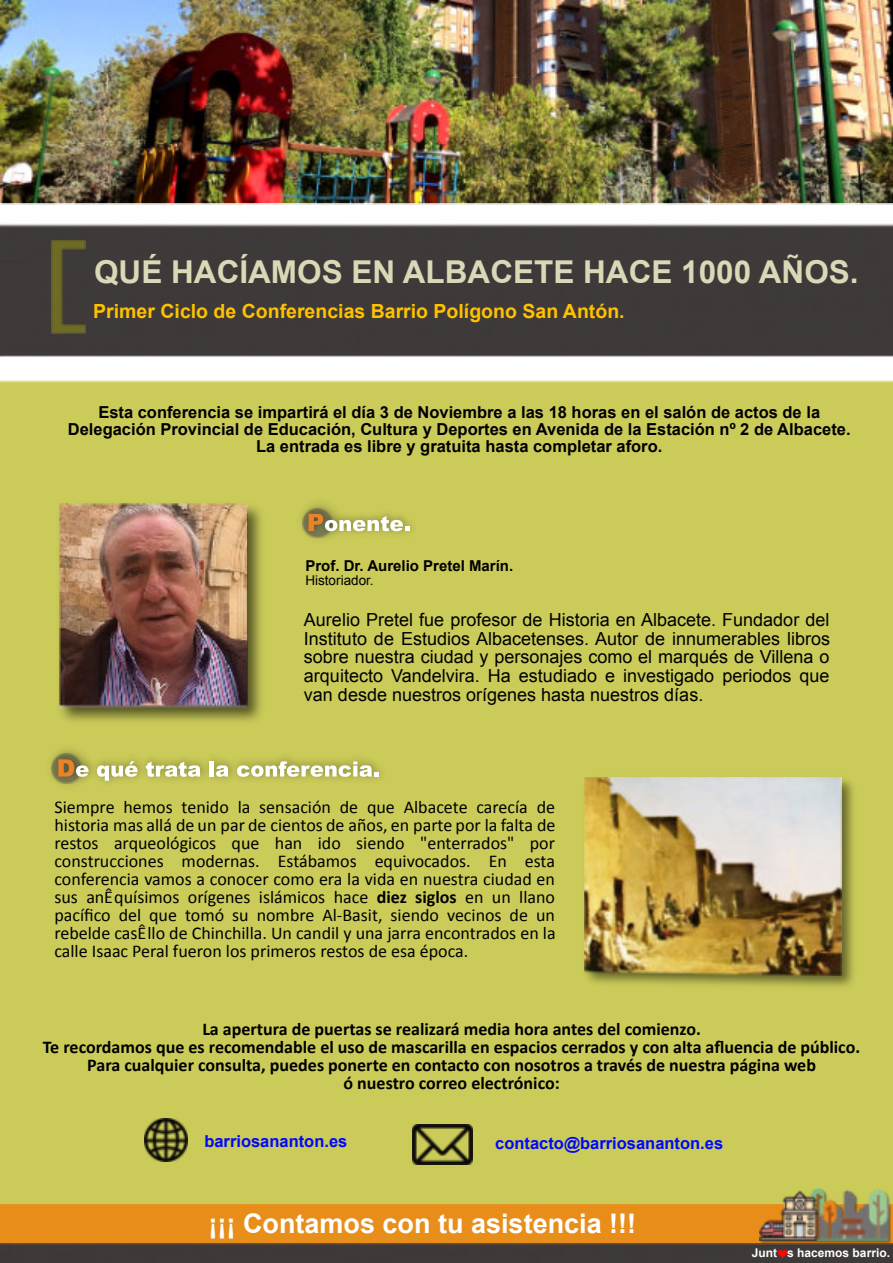
<style>
.page{position:relative;width:893px;height:1263px;background:#fff}
.page>*{position:absolute;margin:0;border:0;box-sizing:border-box;transform-origin:0 0}
.t1{font:700 31.5px "Arial";color:#d9d8b7}
.t2{font:700 27px "Arial";color:#fff}
.t3{font:700 19.5px "Arial";color:#ffc200}
.t4{font:18px/18px "Calibri";color:#000;text-align:justify}
.t5{font:18px/18.6px "Arial";color:#000;text-align:justify}
.t6{font:700 18px/18px "Calibri";color:#000;text-align:center}
.t7{font:700 16.5px/17.1px "Arial";color:#000;text-align:center}
.t8{font:700 16.5px "Arial";color:#0008ff}
.t9{font:700 15px "Arial";color:#000}
.t10{font:13.5px "Arial";color:#000}
.t11{font:700 12px "Arial";color:#fff}
.s1{font-weight:700}
</style>
<div class="page">
<img style="left:0;top:0;width:893px;height:203px">
<img style="left:0;top:203px;width:893px;height:1001px">
<img style="left:52px;top:240px;width:33px;height:94px">
<img style="left:297px;top:497px;width:47px;height:48px">
<img style="left:303px;top:537px;width:30px;height:1px">
<img style="left:46px;top:743px;width:47px;height:48px">
<img style="left:51px;top:754px;width:1px;height:30px">
<img style="left:303px;top:505px;width:115px;height:32px">
<svg style="left:309px;top:514px;width:100px;height:17px"></svg>
<img style="left:52px;top:750px;width:336px;height:37px">
<svg style="left:58px;top:759px;width:31px;height:18px"></svg>
<svg style="left:97px;top:761px;width:41px;height:20px"></svg>
<svg style="left:146px;top:761px;width:55px;height:16px"></svg>
<hr style="left:210px;top:761px;width:4px;height:15px;background:#fff">
<svg style="left:216px;top:765px;width:13px;height:12px"></svg>
<svg style="left:237px;top:761px;width:142px;height:16px"></svg>
<div style="left:0;top:1254px;width:893px;height:9px;background:#3e3939"></div>
<img style="left:57px;top:501px;width:208px;height:224px">
<img style="left:59px;top:504px;width:189px;height:204px">
<img style="left:582px;top:775px;width:275px;height:215px">
<img style="left:585px;top:778px;width:257px;height:197px">
<img style="left:0;top:1204px;width:893px;height:50px">
<img style="left:412px;top:1125px;width:60px;height:39px">
<svg style="left:778px;top:1250px;width:8px;height:7px"></svg>
<img style="left:145px;top:1118px;width:43px;height:43px">
<img style="left:760px;top:1189px;width:130px;height:53px">
<img style="left:759px;top:1188px;width:129px;height:52px">
<h1 class="t1" style="left:94px;top:260px;width:766px">QUÉ HACÍAMOS EN ALBACETE HACE 1000 AÑOS.</h1>
<p class="t3" style="left:93px;top:304px;width:533px">Primer Ciclo de Conferencias Barrio Polígono San Antón.</p>
<p class="t7" style="left:68px;top:405px;width:784px">Esta conferencia se impartirá el día 3 de Noviembre a las 18 horas en el salón de actos de la<br>Delegación Provincial de Educación, Cultura y Deportes en Avenida de la Estación nº 2 de Albacete.<br>La entrada es libre y gratuita hasta completar aforo.</p>
<p class="t9" style="left:305px;top:560px;width:209px">Prof. Dr. Aurelio Pretel Marín.</p>
<p class="t10" style="left:305px;top:575px;width:70px">Historiador.</p>
<p class="t5" style="left:304px;top:612px;width:528px">Aurelio Pretel fue profesor de Historia en Albacete. Fundador del Instituto de Estudios Albacetenses. Autor de innumerables libros sobre nuestra ciudad y personajes como el marqués de Villena o arquitecto Vandelvira. Ha estudiado e investigado periodos que van desde nuestros orígenes hasta nuestros días.</p>
<p class="t4" style="left:54px;top:800px;width:503px">Siempre hemos tenido la sensación de que Albacete carecía de historia mas allá de un par de cientos de años, en parte por la falta de restos arqueológicos que han ido siendo "enterrados" por construcciones modernas. Estábamos equivocados. En esta conferencia vamos a conocer como era la vida en nuestra ciudad en sus anÊquísimos orígenes islámicos hace <span class="s1">diez siglos</span> en un llano pacífico del que tomó su nombre Al-Basit, siendo vecinos de un rebelde casÊllo de Chinchilla. Un candil y una jarra encontrados en la calle Isaac Peral fueron los primeros restos de esa época.</p>
<p class="t6" style="left:43px;top:1022px;width:819px">La apertura de puertas se realizará media hora antes del comienzo.<br>Te recordamos que es recomendable el uso de mascarilla en espacios cerrados y con alta afluencia de público.<br>Para cualquier consulta, puedes ponerte en contacto con nosotros a través de nuestra página web<br>ó nuestro correo electrónico:</p>
<p class="t8" style="left:204px;top:1135px;width:145px">barriosananton.es</p>
<p class="t8" style="left:495px;top:1137px;width:229px">contacto@barriosananton.es</p>
<h2 class="t2" style="left:209px;top:1213px;width:429px">¡¡¡ Contamos con tu asistencia !!!</h2>
<p class="t11" style="left:752px;top:1248px;width:140px">Junt s hacemos barrio.</p>
</div>
